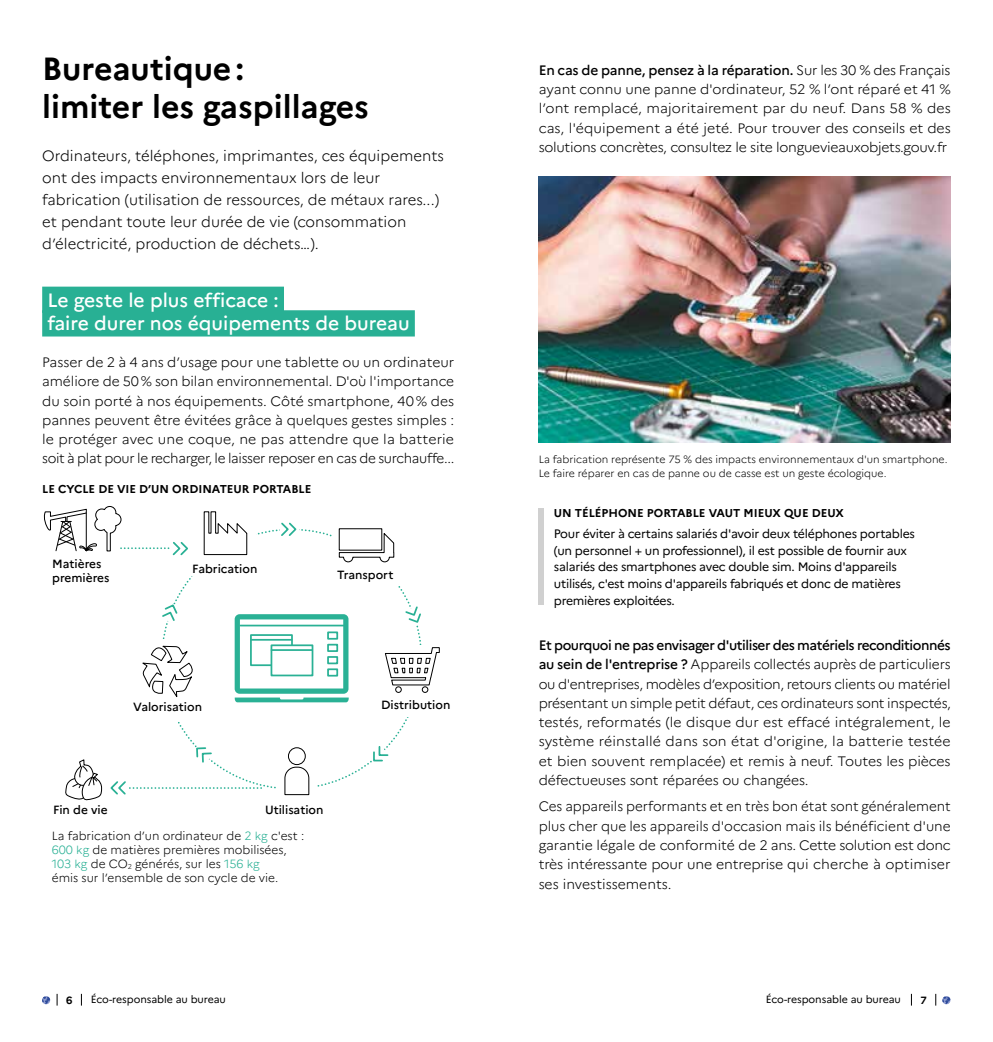
<style>
.page{position:relative;width:993px;height:1042px;background:#fff}
.page>*{position:absolute;margin:0;border:0;box-sizing:border-box;transform-origin:0 0}
.t1{font:700 32.02px/38.5px "Marianne";color:#000}
.t2{font:500 19.25px/23.6px "Marianne";color:#fff}
.t3{font:300 14.88px/21.9px "Marianne";color:#000}
.t4{font:300 13.65px/19.2px "Marianne";letter-spacing:-.02em;color:#000;text-align:justify}
.t5{font:12.25px/16.6px "Marianne";letter-spacing:-.02em;color:#000}
.t6{font:300 11.9px/14px "Marianne";color:#000}
.t7{font:500 11.9px/14px "Marianne";color:#000}
.t8{font:700 11.38px "Marianne";color:#000}
.t9{font:300 10.5px/14px "Marianne";color:#000}
.t10{font:10.5px "Marianne";letter-spacing:-.005em;color:#000}
.t11{font:700 10.5px "Marianne";color:#000}
.s1{color:#28b094}
.s2{font-size:7px}
.s3{font-weight:500}
</style>
<div class="page">
<svg style="left:42px;top:996px;width:8px;height:8px"></svg>
<svg style="left:942px;top:996px;width:8px;height:8px"></svg>
<div style="left:42px;top:287px;width:242px;height:26px;background:#28b094"></div>
<div style="left:42px;top:310px;width:372px;height:26px;background:#28b094"></div>
<svg style="left:204px;top:511px;width:43px;height:44px"></svg>
<svg style="left:339px;top:528px;width:55px;height:34px"></svg>
<svg style="left:385px;top:647px;width:54px;height:45px"></svg>
<svg style="left:142px;top:646px;width:51px;height:51px"></svg>
<svg style="left:65px;top:759px;width:37px;height:42px"></svg>
<div style="left:288px;top:747px;width:17px;height:18px;border:1px solid #000;border-radius:50%"></div>
<svg style="left:284px;top:767px;width:25px;height:28px"></svg>
<svg style="left:279px;top:522px;width:18px;height:14px"></svg>
<svg style="left:405px;top:605px;width:16px;height:23px"></svg>
<svg style="left:162px;top:601px;width:16px;height:23px"></svg>
<svg style="left:192px;top:742px;width:23px;height:23px"></svg>
<svg style="left:110px;top:779px;width:151px;height:16px"></svg>
<svg style="left:43px;top:506px;width:145px;height:50px"></svg>
<svg style="left:367px;top:744px;width:23px;height:21px"></svg>
<svg style="left:234px;top:614px;width:114px;height:88px"></svg>
<hr style="left:240px;top:625px;width:105px;height:1px;background:#2ab195">
<div style="left:328px;top:632px;width:9px;height:7px;background:#fff"></div>
<div style="left:327px;top:631px;width:11px;height:8px;border:2px solid #2ab195"></div>
<div style="left:328px;top:645px;width:9px;height:6px;background:#fff"></div>
<div style="left:327px;top:644px;width:11px;height:8px;border:2px solid #2ab195"></div>
<div style="left:328px;top:657px;width:9px;height:6px;background:#fff"></div>
<div style="left:327px;top:656px;width:11px;height:8px;border:2px solid #2ab195"></div>
<div style="left:328px;top:669px;width:9px;height:7px;background:#fff"></div>
<div style="left:327px;top:668px;width:11px;height:8px;border:2px solid #2ab195"></div>
<div style="left:251px;top:635px;width:41px;height:30px;background:#fff"></div>
<div style="left:250px;top:634px;width:43px;height:32px;border:2px solid #2ab195"></div>
<hr style="left:251px;top:639px;width:40px;height:2px;background:#2ab195">
<div style="left:271px;top:645px;width:41px;height:30px;background:#fff"></div>
<div style="left:270px;top:644px;width:43px;height:32px;border:2px solid #2ab195"></div>
<hr style="left:271px;top:649px;width:41px;height:2px;background:#2ab195">
<img style="left:538px;top:177px;width:412px;height:265px">
<div style="left:538px;top:508px;width:5px;height:96px;background:#d0d0d0"></div>
<h1 class="t1" style="left:42px;top:49px;width:328px">Bureautique:<br>limiter les gaspillages</h1>
<p class="t3" style="left:42px;top:145px;width:403px">Ordinateurs, téléphones, imprimantes, ces équipements ont des impacts environnementaux lors de leur fabrication (utilisation de ressources, de métaux rares...) et pendant toute leur durée de vie (consommation d’électricité, production de déchets…).</p>
<h2 class="t2" style="left:47px;top:288px;width:363px">Le geste le plus efficace :<br>faire durer nos équipements de bureau</h2>
<p class="t4" style="left:42px;top:352px;width:413px">Passer de 2 à 4 ans d’usage pour une tablette ou un ordinateur améliore de 50% son bilan environnemental. D'où l'importance du soin porté à nos équipements. Côté smartphone, 40% des pannes peuvent être évitées grâce à quelques gestes simples : le protéger avec une coque, ne pas attendre que la batterie soit à plat pour le recharger, le laisser reposer en cas de surchauffe...</p>
<p class="t8" style="left:42px;top:482px;width:270px">LE CYCLE DE VIE D’UN ORDINATEUR PORTABLE</p>
<p class="t7" style="left:52px;top:556px;width:59px">Matières premières</p>
<p class="t7" style="left:192px;top:562px;width:67px">Fabrication</p>
<p class="t7" style="left:337px;top:567px;width:58px">Transport</p>
<p class="t7" style="left:133px;top:700px;width:70px">Valorisation</p>
<p class="t7" style="left:381px;top:698px;width:71px">Distribution</p>
<p class="t7" style="left:53px;top:802px;width:56px">Fin de vie</p>
<p class="t7" style="left:265px;top:802px;width:60px">Utilisation</p>
<p class="t6" style="left:52px;top:829px;width:254px">La fabrication d’un ordinateur de <span class="s1">2 kg</span> c'est :<br><span class="s1">600 kg</span> de matières premières mobilisées, <span class="s1">103 kg</span> de CO<span class="s2">2</span> générés, sur les <span class="s1">156 kg<br></span>émis sur l’ensemble de son cycle de vie.</p>
<p class="t4" style="left:538px;top:60px;width:413px"><span class="s3">En cas de panne, pensez à la réparation.</span> Sur les 30 % des Français ayant connu une panne d'ordinateur, 52 % l’ont réparé et 41 % l’ont remplacé, majoritairement par du neuf. Dans 58 % des cas, l'équipement a été jeté. Pour trouver des conseils et des solutions concrètes, consultez le site longuevieauxobjets.gouv.fr</p>
<p class="t9" style="left:538px;top:452px;width:410px">La fabrication représente 75 % des impacts environnementaux d'un smartphone.<br>Le faire réparer en cas de panne ou de casse est un geste écologique.</p>
<p class="t8" style="left:553px;top:505px;width:291px">UN TÉLÉPHONE PORTABLE VAUT MIEUX QUE DEUX</p>
<p class="t5" style="left:553px;top:525px;width:362px">Pour éviter à certains salariés d'avoir deux téléphones portables (un personnel + un professionnel), il est possible de fournir aux salariés des smartphones avec double sim. Moins d'appareils utilisés, c'est moins d'appareils fabriqués et donc de matières premières exploitées.</p>
<p class="t4" style="left:538px;top:635px;width:413px"><span class="s3">Et pourquoi ne pas envisager d'utiliser des matériels reconditionnés au sein de l'entreprise ?</span> Appareils collectés auprès de particuliers ou d'entreprises, modèles d’exposition, retours clients ou matériel présentant un simple petit défaut, ces ordinateurs sont inspectés, testés, reformatés (le disque dur est effacé intégralement, le système réinstallé dans son état d'origine, la batterie testée et bien souvent remplacée) et remis à neuf. Toutes les pièces défectueuses sont réparées ou changées.</p>
<p class="t4" style="left:538px;top:797px;width:413px">Ces appareils performants et en très bon état sont généralement plus cher que les appareils d'occasion mais ils bénéficient d'une garantie légale de conformité de 2 ans. Cette solution est donc très intéressante pour une entreprise qui cherche à optimiser ses investissements.</p>
<p class="t11" style="left:66px;top:993px;width:8px">6</p>
<p class="t10" style="left:91px;top:993px;width:137px">Éco-responsable au bureau</p>
<p class="t10" style="left:765px;top:993px;width:137px">Éco-responsable au bureau</p>
<p class="t11" style="left:920px;top:993px;width:8px">7</p>
</div>
